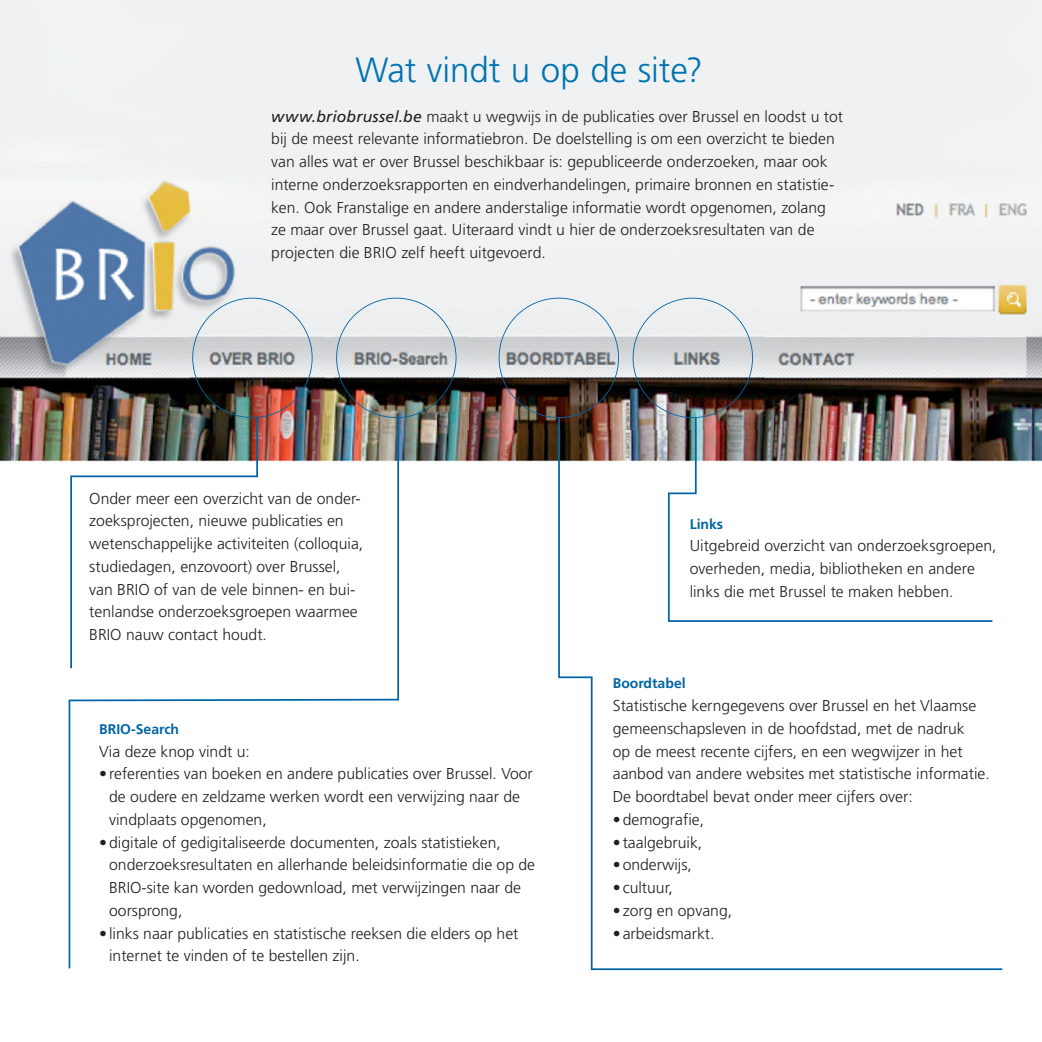
<style>
.page{position:relative;width:1042px;height:1042px;background:#fff}
.page>*{position:absolute;margin:0;border:0;box-sizing:border-box;transform-origin:0 0}
.t1{font:300 35px "Frutiger";letter-spacing:-.005em;color:#0073af}
.t2{font:300 15.75px/22.8px "Frutiger";color:#231f20}
.t3{font:700 14px "Frutiger";color:#0065a4}
.s1{font-weight:400;font-style:italic}
</style>
<div class="page">
<img style="left:0;top:0;width:1042px;height:475px">
<img style="left:334px;top:296px;width:134px;height:133px">
<img style="left:336px;top:298px;width:120px;height:120px">
<img style="left:497px;top:296px;width:134px;height:133px">
<img style="left:499px;top:298px;width:120px;height:120px">
<img style="left:631px;top:296px;width:133px;height:122px">
<img style="left:632px;top:298px;width:121px;height:120px">
<svg style="left:69px;top:417px;width:330px;height:551px"></svg>
<svg style="left:558px;top:418px;width:444px;height:552px"></svg>
<img style="left:668px;top:418px;width:324px;height:204px">
<img style="left:190px;top:296px;width:134px;height:133px">
<img style="left:192px;top:298px;width:121px;height:120px">
<svg style="left:70px;top:418px;width:188px;height:250px"></svg>
<h1 class="t1" style="left:356px;top:50px;width:349px">Wat vindt u op de site?</h1>
<p class="t2" style="left:271px;top:105px;width:573px"><span class="s1">www.briobrussel.be</span> maakt u wegwijs in de publicaties over Brussel en loodst u tot bij de meest relevante informatiebron. De doelstelling is om een overzicht te bieden van alles wat er over Brussel beschikbaar is: gepubliceerde onderzoeken, maar ook interne onderzoeksrapporten en eindverhandelingen, primaire bronnen en statistie&shy;ken. Ook Franstalige en andere anderstalige informatie wordt opgenomen, zolang ze maar over Brussel gaat. Uiteraard vindt u hier de onderzoeksresultaten van de projecten die BRIO zelf heeft uitgevoerd.</p>
<p class="t2" style="left:89px;top:487px;width:275px">Onder meer een overzicht van de onder&shy;zoeksprojecten, nieuwe publicaties en wetenschappelijke activiteiten (colloquia, studiedagen, enzovoort) over Brussel, van BRIO of van de vele binnen- en bui&shy;tenlandse onderzoeksgroepen waarmee BRIO nauw contact houdt.</p>
<p class="t3" style="left:99px;top:721px;width:81px">BRIO-Search</p>
<p class="t2" style="left:99px;top:740px;width:152px">Via deze knop vindt u:</p>
<p class="t2" style="left:109px;top:762px;width:425px;text-indent:-10px">• referenties van boeken en andere publicaties over Brussel. Voor de oudere en zeldzame werken wordt een verwijzing naar de vindplaats opgenomen,</p>
<p class="t2" style="left:109px;top:831px;width:427px;text-indent:-10px">• digitale of gedigitaliseerde documenten, zoals statistieken, onderzoeksresultaten en allerhande beleidsinformatie die op de BRIO-site kan worden gedownload, met verwijzingen naar de oorsprong,</p>
<p class="t2" style="left:109px;top:922px;width:411px;text-indent:-10px">• links naar publicaties en statistische reeksen die elders op het internet te vinden of te bestellen zijn.</p>
<p class="t3" style="left:690px;top:515px;width:35px">Links</p>
<p class="t2" style="left:690px;top:534px;width:308px">Uitgebreid overzicht van onderzoeksgroepen, overheden, media, bibliotheken en andere links die met Brussel te maken hebben.</p>
<p class="t3" style="left:613px;top:675px;width:74px">Boordtabel</p>
<p class="t2" style="left:613px;top:694px;width:378px">Statistische kerngegevens over Brussel en het Vlaamse gemeenschapsleven in de hoofdstad, met de nadruk<br>op de meest recente cijfers, en een wegwijzer in het aanbod van andere websites met statistische informatie.<br>De boordtabel bevat onder meer cijfers over:</p>
<p class="t2" style="left:613px;top:808px;width:93px">• demografie,</p>
<p class="t2" style="left:613px;top:831px;width:91px">• taalgebruik,</p>
<p class="t2" style="left:613px;top:853px;width:81px">• onderwijs,</p>
<p class="t2" style="left:613px;top:876px;width:62px">• cultuur,</p>
<p class="t2" style="left:613px;top:899px;width:121px">• zorg en opvang,</p>
<p class="t2" style="left:613px;top:922px;width:103px">• arbeidsmarkt.</p>
</div>
